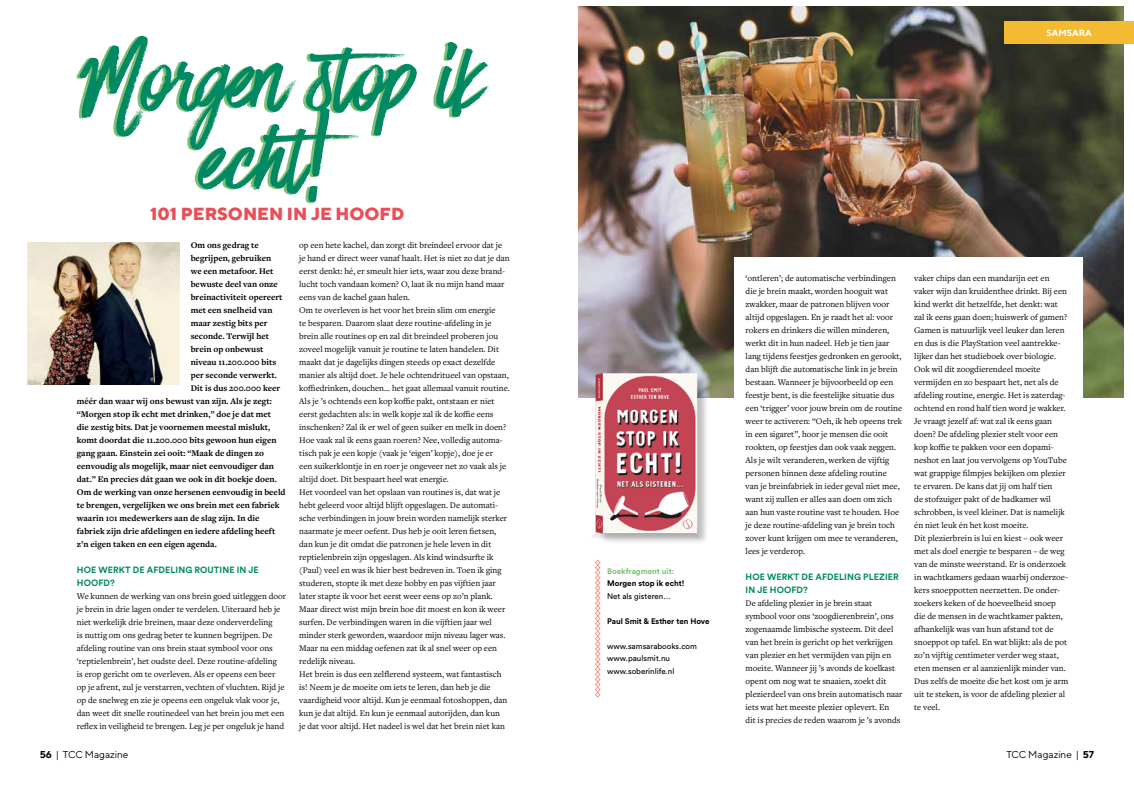
<style>
.page{position:relative;width:1134px;height:794px;background:#fff}
.page>*{position:absolute;margin:0;border:0;box-sizing:border-box;transform-origin:0 0}
.t1{font:107.7px/81.2px "Have Heart One";color:#008962;text-align:center}
.t2{font:800 17.5px "TT Norms";color:#ea4e58}
.t3{font:10px "TT Norms";color:#000}
.t4{font:9px/13px "Freight Text Pro";color:#000}
.t5{font:700 9px "Freight Text Pro";color:#000}
.t6{font:700 9px/13px "Circular Std";letter-spacing:.01em;color:#008962}
.t7{font:700 9px "TT Norms";color:#fff}
.t8{font:8px/12.5px "Circular Std";color:#000}
.t9{font:700 8px "Circular Std";color:#000}
.t10{font:700 8px "Circular Std";color:#7cbe73}
.s1{font-weight:700}
</style>
<div class="page">
<img style="left:578px;top:7px;width:545px;height:390px">
<div style="left:1004px;top:22px;width:130px;height:22px;background:#f4ba32"></div>
<div style="left:734px;top:257px;width:349px;height:482px;background:#fff"></div>
<div style="left:595px;top:375px;width:115px;height:173px;background:#fdfdfd"></div>
<img style="left:583px;top:365px;width:126px;height:177px">
<svg style="left:595px;top:559px;width:5px;height:138px"></svg>
<img style="left:27px;top:242px;width:152px;height:142px">
<h1 class="t1" style="left:77px;top:51px;width:407px">Morgen stop ik echt!</h1>
<h2 class="t2" style="left:150px;top:202px;width:256px">101 PERSONEN IN JE HOOFD</h2>
<p class="t5" style="left:191px;top:239px;width:70px">Om ons gedrag te</p>
<p class="t5" style="left:191px;top:252px;width:82px">begrijpen, gebruiken</p>
<p class="t5" style="left:191px;top:265px;width:84px">we een metafoor. Het</p>
<p class="t5" style="left:191px;top:278px;width:89px">bewuste deel van onze</p>
<p class="t5" style="left:191px;top:291px;width:93px">breinactiviteit opereert</p>
<p class="t5" style="left:191px;top:304px;width:83px">met een snelheid van</p>
<p class="t5" style="left:191px;top:317px;width:78px">maar zestig bits per</p>
<p class="t5" style="left:191px;top:330px;width:80px">seconde. Terwijl het</p>
<p class="t5" style="left:191px;top:343px;width:74px">brein op onbewust</p>
<p class="t5" style="left:191px;top:356px;width:87px">niveau 11.200.000 bits</p>
<p class="t5" style="left:191px;top:369px;width:88px">per seconde verwerkt.</p>
<p class="t5" style="left:191px;top:382px;width:91px">Dit is dus 200.000 keer</p>
<p class="t5" style="left:77px;top:395px;width:196px">méér dan waar wij ons bewust van zijn. Als je zegt:</p>
<p class="t5" style="left:77px;top:408px;width:196px">“Morgen stop ik echt met drinken,” doe je dat met</p>
<p class="t5" style="left:77px;top:421px;width:195px">die zestig bits. Dat je voornemen meestal mislukt,</p>
<p class="t5" style="left:77px;top:434px;width:201px">komt doordat die 11.200.000 bits gewoon hun eigen</p>
<p class="t5" style="left:77px;top:447px;width:189px">gang gaan. Einstein zei ooit: “Maak de dingen zo</p>
<p class="t5" style="left:77px;top:460px;width:199px">eenvoudig als mogelijk, maar niet eenvoudiger dan</p>
<p class="t5" style="left:77px;top:473px;width:201px">dat.” En precies dát gaan we ook in dit boekje doen.</p>
<p class="t5" style="left:77px;top:486px;width:210px">Om de werking van onze hersenen eenvoudig in beeld</p>
<p class="t5" style="left:77px;top:499px;width:204px">te brengen, vergelijken we ons brein met een fabriek</p>
<p class="t5" style="left:77px;top:512px;width:184px">waarin 101 medewerkers aan de slag zijn. In die</p>
<p class="t5" style="left:77px;top:525px;width:200px">fabriek zijn drie afdelingen en iedere afdeling heeft</p>
<p class="t5" style="left:77px;top:538px;width:141px">z’n eigen taken en een eigen agenda.</p>
<p class="t6" style="left:77px;top:563px;width:183px">HOE WERKT DE AFDELING ROUTINE IN JE<br>HOOFD?</p>
<p class="t4" style="left:77px;top:589px;width:211px">We kunnen de werking van ons brein goed uitleggen door je brein in drie lagen onder te verdelen. Uiteraard heb je niet werkelijk drie breinen, maar deze onderverdeling<br>is nuttig om ons gedrag beter te kunnen begrijpen. De afdeling routine van ons brein staat symbool voor ons ‘reptielenbrein’, het oudste deel. Deze routine-afdeling<br>is erop gericht om te overleven. Als er opeens een beer op je afrent, zul je verstarren, vechten of vluchten. Rijd je op de snelweg en zie je opeens een ongeluk vlak voor je, dan weet dit snelle routinedeel van het brein jou met een reflex in veiligheid te brengen. Leg je per ongeluk je hand</p>
<p class="t4" style="left:299px;top:238px;width:212px">op een hete kachel, dan zorgt dit breindeel ervoor dat je je hand er direct weer vanaf haalt. Het is niet zo dat je dan eerst denkt: hé, er smeult hier iets, waar zou deze brand&shy;lucht toch vandaan komen? O, laat ik nu mijn hand maar eens van de kachel gaan halen.<br>Om te overleven is het voor het brein slim om energie<br>te besparen. Daarom slaat deze routine-afdeling in je brein alle routines op en zal dit breindeel proberen jou zoveel mogelijk vanuit je routine te laten handelen. Dit maakt dat je dagelijks dingen steeds op exact dezelfde manier als altijd doet. Je hele ochtendritueel van opstaan, koffiedrinken, douchen… het gaat allemaal vanuit routine.<br>Als je ’s ochtends een kop koffie pakt, ontstaan er niet eerst gedachten als: in welk kopje zal ik de koffie eens inschenken? Zal ik er wel of geen suiker en melk in doen?<br>Hoe vaak zal ik eens gaan roeren? Nee, volledig automa&shy;tisch pak je een kopje (vaak je ‘eigen’ kopje), doe je er<br>een suikerklontje in en roer je ongeveer net zo vaak als je altijd doet. Dit bespaart heel wat energie.<br>Het voordeel van het opslaan van routines is, dat wat je hebt geleerd voor altijd blijft opgeslagen. De automati&shy;sche verbindingen in jouw brein worden namelijk sterker naarmate je meer oefent. Dus heb je ooit leren fietsen, dan kun je dit omdat die patronen je hele leven in dit reptielenbrein zijn opgeslagen. Als kind windsurfte ik (Paul) veel en was ik hier best bedreven in. Toen ik ging studeren, stopte ik met deze hobby en pas vijftien jaar later stapte ik voor het eerst weer eens op zo’n plank.<br>Maar direct wist mijn brein hoe dit moest en kon ik weer surfen. De verbindingen waren in die vijftien jaar wel minder sterk geworden, waardoor mijn niveau lager was.<br>Maar na een middag oefenen zat ik al snel weer op een redelijk niveau.<br>Het brein is dus een zelflerend systeem, wat fantastisch is! Neem je de moeite om iets te leren, dan heb je die vaardigheid voor altijd. Kun je eenmaal fotoshoppen, dan kun je dat altijd. En kun je eenmaal autorijden, dan kun<br>je dat voor altijd. Het nadeel is wel dat het brein niet kan</p>
<p class="t7" style="left:1046px;top:27px;width:47px">SAMSARA</p>
<p class="t10" style="left:607px;top:566px;width:69px">Boekfragment uit:</p>
<p class="t9" style="left:607px;top:578px;width:79px">Morgen stop ik echt!</p>
<p class="t8" style="left:607px;top:590px;width:65px">Net als gisteren…</p>
<p class="t9" style="left:607px;top:616px;width:104px">Paul Smit &amp; Esther ten Hove</p>
<p class="t8" style="left:607px;top:640px;width:91px">www.samsarabooks.com www.paulsmit.nu www.soberinlife.nl</p>
<p class="t4" style="left:746px;top:272px;width:158px">‘ontleren’; de automatische verbindingen die je brein maakt, worden hooguit wat zwakker, maar de patronen blijven voor altijd opgeslagen. En je raadt het al: voor rokers en drinkers die willen minderen, werkt dit in hun nadeel. Heb je tien jaar lang tijdens feestjes gedronken en gerookt, dan blijft die automatische link in je brein bestaan. Wanneer je bijvoorbeeld op een feestje bent, is die feestelijke situatie dus een ‘trigger’ voor jouw brein om de routine weer te activeren: “Oeh, ik heb opeens trek in een sigaret”, hoor je mensen die ooit rookten, op feestjes dan ook vaak zeggen.<br>Als je wilt veranderen, werken de vijftig personen binnen deze afdeling routine<br>van je breinfabriek in ieder geval niet mee, want zij zullen er alles aan doen om zich aan hun vaste routine vast te houden. Hoe je deze routine-afdeling van je brein toch zover kunt krijgen om mee te veranderen, lees je verderop.</p>
<p class="t6" style="left:746px;top:570px;width:155px">HOE WERKT DE AFDELING PLEZIER<br>IN JE HOOFD?</p>
<p class="t4" style="left:746px;top:597px;width:158px">De afdeling plezier in je brein staat symbool voor ons ‘zoogdierenbrein’, ons zogenaamde limbische systeem. Dit deel van het brein is gericht op het verkrijgen van plezier en het vermijden van pijn en moeite. Wanneer jij ’s avonds de koelkast opent om nog wat te snaaien, zoekt dit plezierdeel van ons brein automatisch naar iets wat het meeste plezier oplevert. En<br>dit is precies de reden waarom je ’s avonds</p>
<p class="t4" style="left:914px;top:272px;width:156px">vaker chips dan een mandarijn eet en vaker wijn dan kruidenthee drinkt. Bij een kind werkt dit hetzelfde, het denkt: wat zal ik eens gaan doen; huiswerk of gamen?<br>Gamen is natuurlijk veel leuker dan leren en dus is die PlayStation veel aantrekke&shy;lijker dan het studieboek over biologie.<br>Ook wil dit zoogdierendeel moeite vermijden en zo bespaart het, net als de afdeling routine, energie. Het is zaterdag&shy;ochtend en rond half tien word je wakker.<br>Je vraagt jezelf af: wat zal ik eens gaan doen? De afdeling plezier stelt voor een kop koffie te pakken voor een dopami&shy;neshot en laat jou vervolgens op YouTube wat grappige filmpjes bekijken om plezier te ervaren. De kans dat jij om half tien<br>de stofzuiger pakt of de badkamer wil schrobben, is veel kleiner. Dat is namelijk én niet leuk én het kost moeite.<br>Dit plezierbrein is lui en kiest – ook weer met als doel energie te besparen – de weg van de minste weerstand. Er is onderzoek in wachtkamers gedaan waarbij onderzoe&shy;kers snoeppotten neerzetten. De onder&shy;zoekers keken of de hoeveelheid snoep die de mensen in de wachtkamer pakten, afhankelijk was van hun afstand tot de snoeppot op tafel. En wat blijkt: als de pot zo’n vijftig centimeter verder weg staat, eten mensen er al aanzienlijk minder van.<br>Dus zelfs de moeite die het kost om je arm uit te steken, is voor de afdeling plezier al te veel.</p>
<p class="t3" style="left:40px;top:748px;width:90px"><span class="s1">56</span> | TCC Magazine</p>
<p class="t3" style="left:1006px;top:748px;width:89px">TCC Magazine | <span class="s1">57</span></p>
</div>
